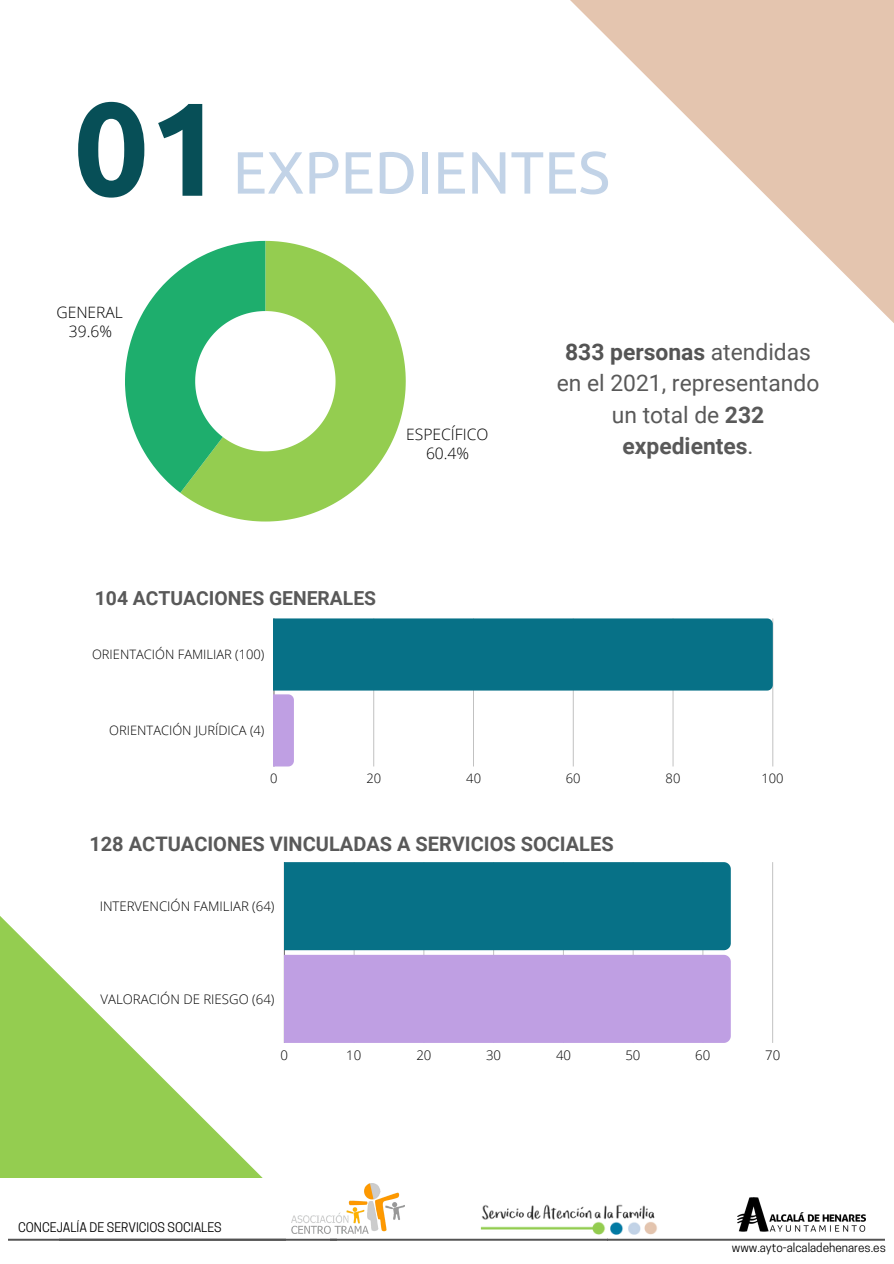
<style>
.page{position:relative;width:894px;height:1264px;background:#fff}
.page>*{position:absolute;margin:0;border:0;box-sizing:border-box;transform-origin:0 0}
.t1{font:700 132.3px "Ubuntu";color:#074f57}
.t2{font:59.55px "Ubuntu";color:#c2d3e7}
.t3{font:22.8px/31.5px "Roboto";color:#595959;text-align:center}
.t4{font:700 19.95px "Roboto";color:#595959}
.t5{font:700 19.35px "Roboto";color:#595959}
.t6{font:300 15.6px/19.5px "Open Sans";color:#000;text-align:center}
.t7{font:300 13.2px "Open Sans";color:#000}
.t8{font:300 12.9px "Open Sans";color:#000}
.t9{font:12.45px "Cooper Hewitt";color:#000}
.t10{font:11.85px "Cooper Hewitt";color:#000}
.s1{font-weight:700;color:#545454}
.s2{font-weight:700}
</style>
<div class="page">
<svg style="left:570px;top:0;width:323px;height:322px"></svg>
<svg style="left:0;top:766px;width:384px;height:412px"></svg>
<img style="left:480px;top:1204px;width:177px;height:28px">
<img style="left:737px;top:1197px;width:128px;height:35px">
<img style="left:292px;top:1183px;width:112px;height:49px">
<svg style="left:9px;top:1232px;width:875px;height:9px"></svg>
<svg style="left:180px;top:241px;width:225px;height:280px;fill:#94cd50"></svg>
<svg style="left:125px;top:241px;width:140px;height:252px"></svg>
<hr style="left:772px;top:862px;width:1px;height:180px;background:#000">
<svg style="left:284px;top:862px;width:446px;height:180px;background:#668ab6"></svg>
<hr style="left:772px;top:618px;width:1px;height:148px;background:#000">
<hr style="left:273px;top:618px;width:1px;height:148px;background:#000">
<svg style="left:274px;top:618px;width:498px;height:148px"></svg>
<h3 class="t1" style="left:74px;top:72px;width:152px">01</h3>
<p class="t2" style="left:233px;top:138px;width:378px">EXPEDIENTES</p>
<p class="t6" style="left:56px;top:302px;width:68px">GENERAL<br>39.6%</p>
<p class="t6" style="left:406px;top:424px;width:84px">ESPECÍFICO<br>60.4%</p>
<p class="t3" style="left:556px;top:336px;width:264px"><span class="s1">833 personas</span> atendidas en el 2021, representando un total de <span class="s2">232 expedientes</span>.</p>
<p class="t5" style="left:95px;top:587px;width:283px">104 ACTUACIONES GENERALES</p>
<p class="t8" style="left:92px;top:645px;width:174px">ORIENTACIÓN FAMILIAR (100)</p>
<p class="t8" style="left:109px;top:721px;width:157px">ORIENTACIÓN JURÍDICA (4)</p>
<p class="t8" style="left:270px;top:769px;width:9px">0</p>
<p class="t8" style="left:366px;top:769px;width:16px">20</p>
<p class="t8" style="left:466px;top:769px;width:16px">40</p>
<p class="t8" style="left:565px;top:769px;width:16px">60</p>
<p class="t8" style="left:665px;top:769px;width:16px">80</p>
<p class="t8" style="left:761px;top:769px;width:24px">100</p>
<h4 class="t4" style="left:89px;top:832px;width:525px">128 ACTUACIONES VINCULADAS A SERVICIOS SOCIALES</h4>
<p class="t7" style="left:100px;top:897px;width:176px">INTERVENCIÓN FAMILIAR (64)</p>
<p class="t7" style="left:100px;top:989px;width:175px">VALORACIÓN DE RIESGO (64)</p>
<p class="t7" style="left:280px;top:1045px;width:9px">0</p>
<p class="t7" style="left:346px;top:1045px;width:17px">10</p>
<p class="t7" style="left:416px;top:1045px;width:17px">20</p>
<p class="t7" style="left:486px;top:1045px;width:17px">30</p>
<p class="t7" style="left:556px;top:1045px;width:17px">40</p>
<p class="t7" style="left:625px;top:1045px;width:17px">50</p>
<p class="t7" style="left:695px;top:1045px;width:17px">60</p>
<p class="t7" style="left:764px;top:1045px;width:17px">70</p>
<h3 class="t9" style="left:18px;top:1222px;width:205px">CONCEJALÍA DE SERVICIOS SOCIALES</h3>
<p class="t10" style="left:731px;top:1243px;width:155px">www.ayto-alcaladehenares.es</p>
</div>
